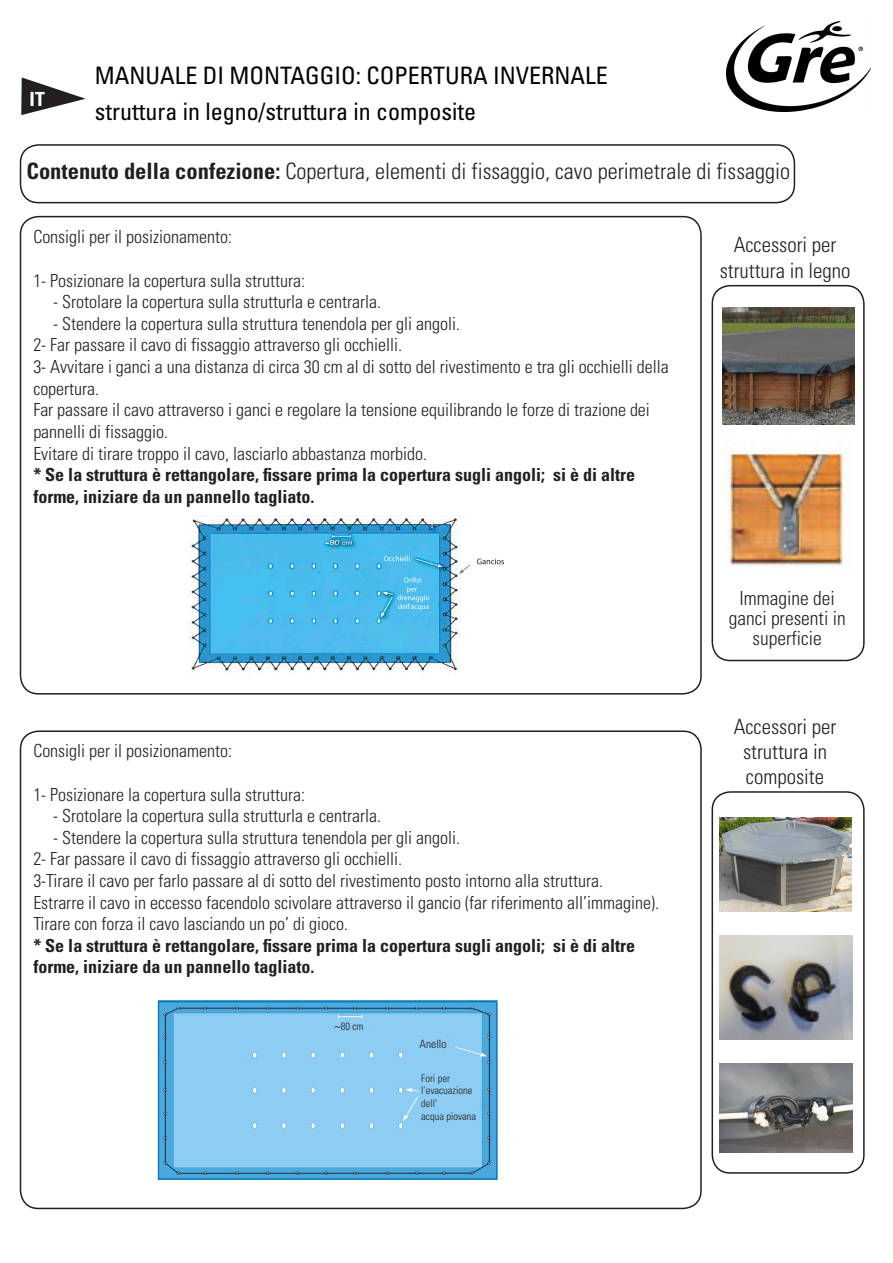
<style>
.page{position:relative;width:893px;height:1263px;background:#fff}
.page>*{position:absolute;margin:0;border:0;box-sizing:border-box;transform-origin:0 0}
.t1{font:condensed 24px/36px "Univers LT Std";color:#000}
.t2{font:300 condensed 22.5px "Univers";color:#231f20}
.t3{font:300 condensed 21px/25.2px "Univers";color:#231f20;text-align:center}
.t4{font:300 condensed 19.5px/20.4px "Univers";color:#231f20;text-align:center}
.t5{font:700 condensed 19.5px "Univers";color:#fff}
.t6{font:300 condensed 18px/21.6px "Univers";color:#231f20}
.t7{font:700 condensed 18px/21.6px "Univers LT Std";color:#231f20}
.t8{font:300 condensed 18px "Univers LT Std";color:#231f20}
.t9{font:300 condensed 11.55px "Univers";color:#231f20}
.t10{font:300 condensed 10.5px/12.6px "Univers";color:#231f20}
.t11{font:300 condensed 10.5px "Univers LT Std";color:#231f20}
.s1{font-weight:700}
.s2{font-family:"Myriad Pro";font-weight:400;font-stretch:normal}
</style>
<div class="page">
<svg style="left:21px;top:77px;width:65px;height:38px"></svg>
<div style="left:711px;top:285px;width:154px;height:376px;border:2px solid #231f20;border-radius:18px"></div>
<div style="left:711px;top:791px;width:154px;height:383px;border:2px solid #231f20;border-radius:18px"></div>
<div style="left:20px;top:144px;width:775px;height:59px;border:2px solid #231f20;border-radius:18px"></div>
<div style="left:20px;top:216px;width:682px;height:478px;border:2px solid #231f20;border-radius:18px"></div>
<div style="left:20px;top:730px;width:682px;height:479px;border:2px solid #231f20;border-radius:18px"></div>
<img style="left:728px;top:449px;width:123px;height:117px">
<img style="left:719px;top:817px;width:132px;height:94px">
<img style="left:719px;top:935px;width:133px;height:104px">
<img style="left:719px;top:1064px;width:133px;height:89px">
<img style="left:157px;top:1000px;width:341px;height:180px">
<img style="left:190px;top:515px;width:314px;height:157px">
<img style="left:722px;top:307px;width:132px;height:118px">
<img style="left:727px;top:21px;width:144px;height:91px">
<p class="t5" style="left:30px;top:87px;width:17px">IT</p>
<h1 class="t1" style="left:95px;top:57px;width:514px">MANUALE DI MONTAGGIO: COPERTURA INVERNALE struttura in legno/struttura in composite</h1>
<p class="t2" style="left:27px;top:157px;width:765px"><span class="s1">Contenuto della confezione:</span> Copertura, elementi di fissaggio, cavo perimetrale di fissaggio</p>
<p class="t6" style="left:33px;top:226px;width:200px">Consigli per il posizionamento:</p>
<p class="t6" style="left:33px;top:269px;width:273px">1- Posizionare la copertura sulla struttura:</p>
<p class="t6" style="left:53px;top:291px;width:329px">- Srotolare la copertura sulla strutturla e centrarla.</p>
<p class="t6" style="left:33px;top:312px;width:637px;text-indent:20px">- Stendere la copertura sulla struttura tenendola per gli angoli.<br>2- Far passare il cavo di fissaggio attraverso gli occhielli.<br>3- Avvitare i ganci a una distanza di circa 30 cm al di sotto del rivestimento e tra gli occhielli della copertura.<br>Far passare il cavo attraverso i ganci e regolare la tensione equilibrando le forze di trazione dei pannelli di fissaggio.</p>
<p class="t8" style="left:33px;top:442px;width:395px">Evitare di tirare troppo il cavo, lasciarlo abbastanza morbido.</p>
<p class="t7" style="left:33px;top:464px;width:603px">* Se la struttura è rettangolare, fissare prima la copertura sugli angoli; si è di altre forme, iniziare da un pannello tagliato.</p>
<p class="t6" style="left:33px;top:740px;width:200px">Consigli per il posizionamento:</p>
<p class="t6" style="left:33px;top:783px;width:273px">1- Posizionare la copertura sulla struttura:</p>
<p class="t6" style="left:53px;top:805px;width:329px">- Srotolare la copertura sulla strutturla e centrarla.</p>
<p class="t6" style="left:33px;top:826px;width:627px;text-indent:20px">- Stendere la copertura sulla struttura tenendola per gli angoli.<br>2- Far passare il cavo di fissaggio attraverso gli occhielli.<br>3-Tirare il cavo per farlo passare al di sotto del rivestimento posto intorno alla struttura.<br>Estrarre il cavo in eccesso facendolo scivolare attraverso il gancio (far riferimento all’immagine).</p>
<p class="t8" style="left:33px;top:913px;width:316px">Tirare con forza il cavo lasciando un po’ di gioco.</p>
<p class="t7" style="left:33px;top:934px;width:603px">* Se la struttura è rettangolare, fissare prima la copertura sugli angoli; si è di altre forme, iniziare da un pannello tagliato.</p>
<p class="t11" style="left:334px;top:1019px;width:31px"><span class="s2">~</span>80 cm</p>
<p class="t9" style="left:420px;top:1037px;width:29px">Anello</p>
<p class="t10" style="left:421px;top:1071px;width:57px">Fori per l'evacuazione dell'<br>acqua piovana</p>
<p class="t3" style="left:720px;top:232px;width:132px">Accessori per struttura in legno</p>
<p class="t4" style="left:729px;top:587px;width:118px">Immagine dei ganci presenti in superficie</p>
<p class="t3" style="left:734px;top:713px;width:104px">Accessori per struttura in composite</p>
</div>
